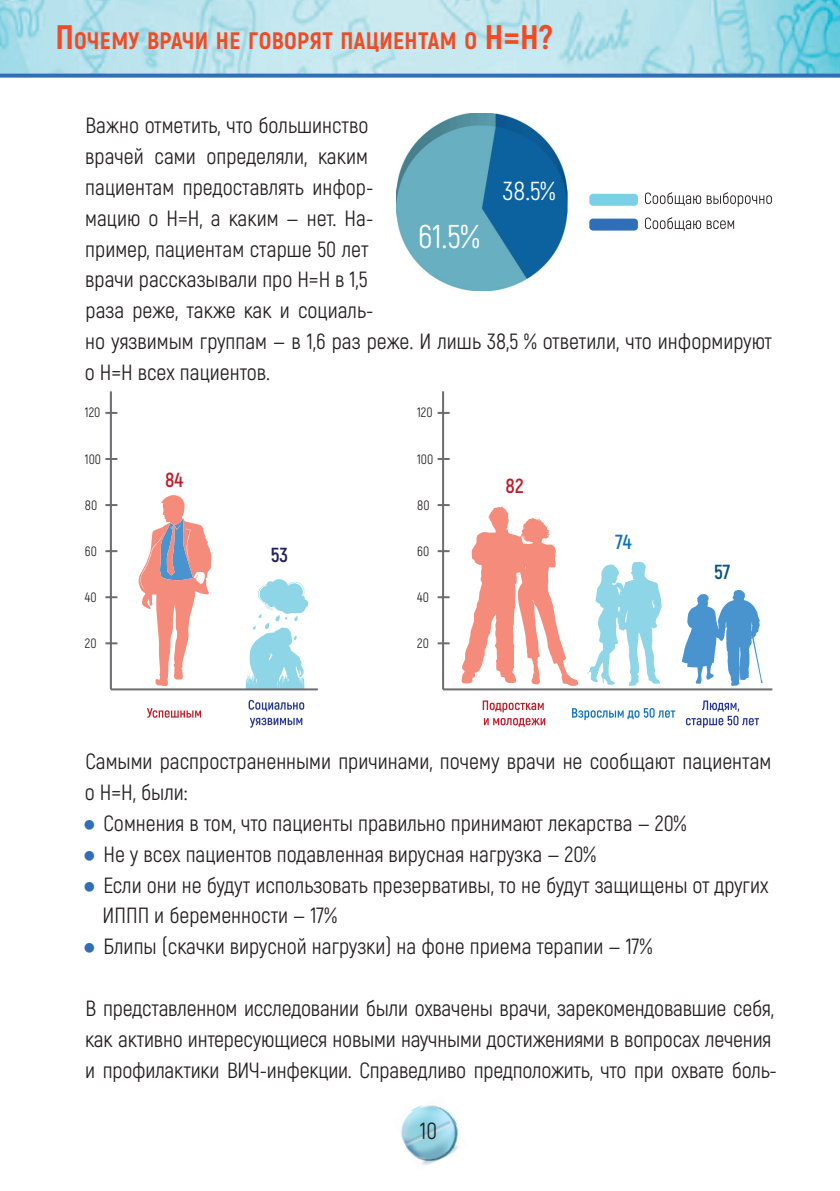
<style>
.page{position:relative;width:840px;height:1191px;background:#fff}
.page>*{position:absolute;margin:0;border:0;box-sizing:border-box;transform-origin:0 0}
.t1{font:33px "Akrobat";color:#fff}
.t2{font:26px "Akrobat";color:#fff}
.колонтитулы{font:800 23.8px "Akrobat";letter-spacing:.015em;color:#f04b24}
.t3{font:23.4px "Akrobat";color:#231f20}
.осн_текст{font:22px/30.8px "Akrobat";color:#231f20}
.t4{font:700 20.4px "Akrobat";color:#be1d2c}
.t5{font:700 20.4px "Akrobat";color:#252161}
.t6{font:700 20.4px "Akrobat";color:#0c517e}
.t7{font:700 20.4px "Akrobat";color:#1074bc}
.t8{font:13.6px "Akrobat";color:#231f20}
.s1{font-size:34px}
.s2{font-family:"Georgia";font-weight:700;color:#306eb8}
</style>
<div class="page">
<img style="left:0;top:0;width:839px;height:74px">
<svg style="left:0;top:74px;width:839px;height:4px;background:#437bbe"></svg>
<img style="left:401px;top:1105px;width:58px;height:60px">
<img style="left:396px;top:113px;width:171px;height:177px">
<div style="left:589px;top:194px;width:48px;height:12px;background:#7ad0e4;border-radius:4px"></div>
<div style="left:589px;top:219px;width:48px;height:11px;background:#306eb8;border-radius:4px"></div>
<svg style="left:645px;top:192px;width:55px;height:14px"></svg>
<svg style="left:706px;top:192px;width:64px;height:15px"></svg>
<svg style="left:645px;top:217px;width:55px;height:14px"></svg>
<svg style="left:706px;top:220px;width:27px;height:9px"></svg>
<svg style="left:246px;top:579px;width:63px;height:109px"></svg>
<svg style="left:138px;top:495px;width:73px;height:191px"></svg>
<hr style="left:110px;top:391px;width:2px;height:298px;background:#6c6d70">
<hr style="left:111px;top:688px;width:207px;height:2px;background:#6c6d70">
<svg style="left:105px;top:412px;width:12px;height:2px"></svg>
<svg style="left:105px;top:504px;width:12px;height:2px"></svg>
<svg style="left:105px;top:550px;width:12px;height:2px"></svg>
<svg style="left:105px;top:596px;width:12px;height:2px"></svg>
<svg style="left:105px;top:642px;width:12px;height:2px"></svg>
<svg style="left:105px;top:458px;width:12px;height:2px"></svg>
<hr style="left:442px;top:391px;width:2px;height:298px;background:#6c6d70">
<hr style="left:443px;top:688px;width:329px;height:2px;background:#6c6d70">
<svg style="left:437px;top:412px;width:12px;height:2px"></svg>
<svg style="left:437px;top:504px;width:12px;height:2px"></svg>
<svg style="left:437px;top:550px;width:12px;height:2px"></svg>
<svg style="left:437px;top:596px;width:12px;height:2px"></svg>
<svg style="left:437px;top:642px;width:12px;height:2px"></svg>
<svg style="left:437px;top:458px;width:12px;height:2px"></svg>
<svg style="left:685px;top:700px;width:73px;height:27px"></svg>
<svg style="left:572px;top:708px;width:65px;height:12px"></svg>
<svg style="left:643px;top:708px;width:31px;height:10px"></svg>
<svg style="left:482px;top:700px;width:61px;height:12px"></svg>
<svg style="left:483px;top:718px;width:62px;height:9px"></svg>
<svg style="left:587px;top:562px;width:74px;height:124px"></svg>
<svg style="left:681px;top:590px;width:81px;height:96px"></svg>
<svg style="left:461px;top:506px;width:117px;height:180px"></svg>
<svg style="left:147px;top:708px;width:54px;height:10px"></svg>
<svg style="left:248px;top:700px;width:55px;height:11px"></svg>
<svg style="left:249px;top:717px;width:53px;height:10px"></svg>
<p class="колонтитулы" style="left:55px;top:26px;width:498px"><span class="s1">П</span>очему врачи не говорят пациентам о <span class="s1">Н=Н?</span></p>
<p class="осн_текст" style="left:85px;top:110px;width:688px">Важно отметить, что большинство<br>врачей сами определяли, каким<br>пациентам предоставлять инфор-<br>мацию о Н=Н, а каким — нет. На-<br>пример, пациентам старше 50 лет<br>врачи рассказывали про Н=Н в 1,5<br>раза реже, также как и социаль-<br>но уязвимым группам — в 1,6 раз реже. И лишь 38,5 % ответили, что информируют о Н=Н всех пациентов.</p>
<p class="t2" style="left:502px;top:175px;width:54px">38.5%</p>
<h1 class="t1" style="left:418px;top:216px;width:63px">61.5%</h1>
<p class="t8" style="left:85px;top:404px;width:17px">120</p>
<p class="t8" style="left:417px;top:404px;width:17px">120</p>
<p class="t8" style="left:85px;top:450px;width:18px">100</p>
<p class="t8" style="left:417px;top:450px;width:18px">100</p>
<p class="t4" style="left:165px;top:467px;width:20px">84</p>
<p class="t4" style="left:505px;top:473px;width:19px">82</p>
<p class="t8" style="left:85px;top:497px;width:14px">80</p>
<p class="t8" style="left:417px;top:497px;width:14px">80</p>
<p class="t8" style="left:85px;top:543px;width:14px">60</p>
<p class="t5" style="left:270px;top:542px;width:19px">53</p>
<p class="t8" style="left:417px;top:543px;width:14px">60</p>
<p class="t7" style="left:615px;top:529px;width:18px">74</p>
<p class="t6" style="left:713px;top:559px;width:18px">57</p>
<p class="t8" style="left:85px;top:589px;width:13px">40</p>
<p class="t8" style="left:417px;top:589px;width:13px">40</p>
<p class="t8" style="left:85px;top:635px;width:13px">20</p>
<p class="t8" style="left:417px;top:635px;width:13px">20</p>
<p class="осн_текст" style="left:85px;top:746px;width:687px">Самыми распространенными причинами, почему врачи не сообщают пациентам о Н=Н, были:</p>
<p class="осн_текст" style="left:83px;top:808px;width:604px"><span class="s2">●</span> Сомнения в том, что пациенты правильно принимают лекарства — 20%</p>
<p class="осн_текст" style="left:83px;top:838px;width:514px"><span class="s2">●</span> Не у всех пациентов подавленная вирусная нагрузка — 20%</p>
<p class="осн_текст" style="left:83px;top:869px;width:687px"><span class="s2">●</span> Если они не будут использовать презервативы, то не будут защищены от других</p>
<p class="осн_текст" style="left:102px;top:900px;width:236px">ИППП и беременности — 17%</p>
<p class="осн_текст" style="left:83px;top:931px;width:570px"><span class="s2">●</span> Блипы (скачки вирусной нагрузки) на фоне приема терапии — 17%</p>
<p class="осн_текст" style="left:85px;top:992px;width:692px">В представленном исследовании были охвачены врачи, зарекомендовавшие себя, как активно интересующиеся новыми научными достижениями в вопросах лечения и профилактики ВИЧ-инфекции. Справедливо предположить, что при охвате боль-</p>
<p class="t3" style="left:419px;top:1116px;width:19px">10</p>
</div>
